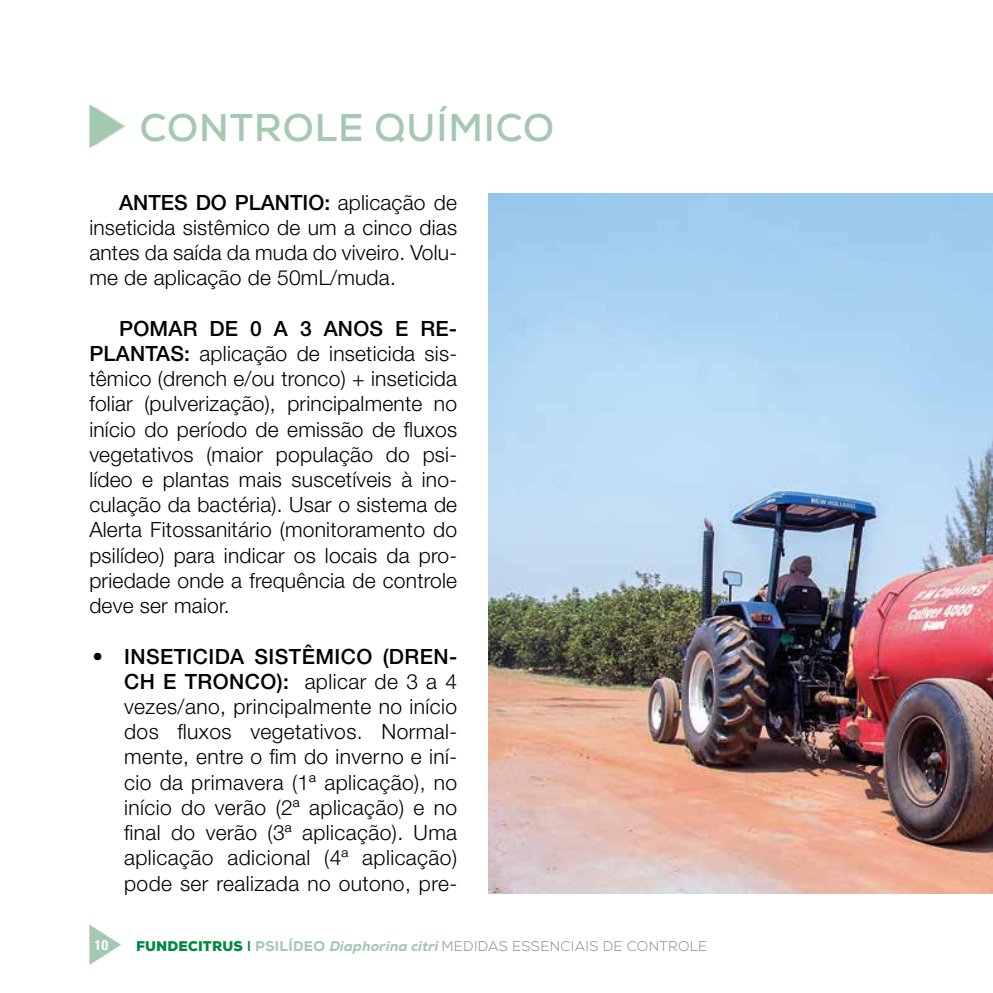
<style>
.page{position:relative;width:993px;height:993px;background:#fff}
.page>*{position:absolute;margin:0;border:0;box-sizing:border-box;transform-origin:0 0}
.t1{font:700 38.5px "Nexa";letter-spacing:.025em;color:#a4c8b0}
.t2{font:300 21px/25.2px "Helvetica Neue LT Std";letter-spacing:.01em;color:#000;text-align:justify}
.t3{font:300 14px "Nexa";letter-spacing:.025em;color:#878787}
.t4{font:700 condensed 14px "Helvetica Neue LT Std";color:#fff}
.s1{font-weight:500}
.s2{font-weight:900;color:#008840}
.s3{font-family:"Helvetica Neue LT Std";font-weight:500;color:#008840}
.s4{font-weight:800;color:#a4c8b0}
.s5{font-weight:800;font-style:italic;color:#a4c8b0}
</style>
<div class="page">
<svg style="left:89px;top:925px;width:32px;height:39px"></svg>
<img style="left:488px;top:194px;width:504px;height:699px">
<svg style="left:89px;top:104px;width:37px;height:44px"></svg>
<h1 class="t1" style="left:140px;top:103px;width:416px">CONTROLE QUÍMICO</h1>
<p class="t2" style="left:89px;top:189px;width:369px;text-indent:30px"><span class="s1">ANTES DO PLANTIO:</span> aplicação de inseticida sistêmico de um a cinco dias antes da saída da muda do viveiro. Volu&shy;me de aplicação de 50mL/muda.</p>
<p class="t2" style="left:89px;top:315px;width:369px;text-indent:30px"><span class="s1">POMAR DE 0 A 3 ANOS E RE-PLANTAS:</span> aplicação de inseticida sis&shy;têmico (drench e/ou tronco) + inseticida foliar (pulverização), principalmente no início do período de emissão de fluxos vegetativos (maior população do psi&shy;lídeo e plantas mais suscetíveis à ino&shy;culação da bactéria). Usar o sistema de Alerta Fitossanitário (monitoramento do psilídeo) para indicar os locais da pro&shy;priedade onde a frequência de controle deve ser maior.</p>
<p class="t2" style="left:124px;top:642px;width:334px;text-indent:-32px"><span class="s1">• INSETICIDA SISTÊMICO (DREN-CH E TRONCO):</span> aplicar de 3 a 4 vezes/ano, principalmente no início dos fluxos vegetativos. Normal&shy;mente, entre o fim do inverno e iní&shy;cio da primavera (1ª aplicação), no início do verão (2ª aplicação) e no final do verão (3ª aplicação). Uma aplicação adicional (4ª aplicação) pode ser realizada no outono, pre-</p>
<p class="t4" style="left:94px;top:936px;width:15px">10</p>
<p class="t3" style="left:136px;top:937px;width:572px"><span class="s2">FUNDECITRUS</span> <span class="s3">I</span> <span class="s4">PSILÍDEO</span> <span class="s5">Diaphorinacitri</span>MEDIDAS ESSENCIAIS DE CONTROLE</p>
</div>
